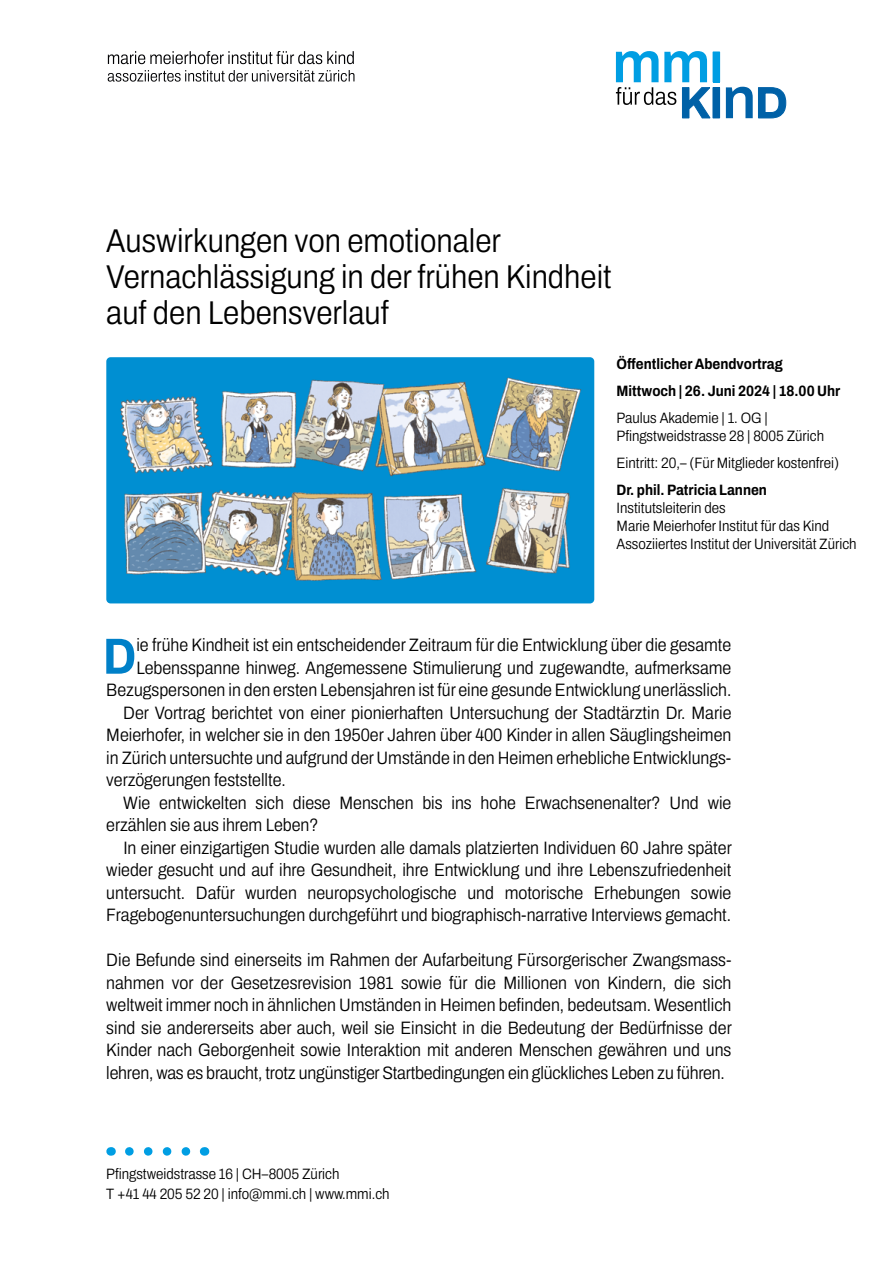
<style>
.page{position:relative;width:893px;height:1263px;background:#fff}
.page>*{position:absolute;margin:0;border:0;box-sizing:border-box;transform-origin:0 0}
.t1{font:700 semi-condensed 50.7px "Archivo";color:#0080c8}
.t2{font:300 semi-condensed 33px/36px "Archivo";color:#000}
.t3{font:300 semi-condensed 18px/22.5px "Archivo";color:#000;text-align:justify}
.t4{font:300 semi-condensed 15px/18px "Archivo";color:#000}
.t5{font:700 semi-condensed 15px/27px "Archivo";color:#000}
</style>
<div class="page">
<svg style="left:129px;top:1147px;width:62px;height:9px"></svg>
<div style="left:713px;top:52px;width:7px;height:30px;background:#009ee3"></div>
<svg style="left:616px;top:51px;width:95px;height:67px"></svg>
<div style="left:713px;top:87px;width:7px;height:31px;border:1px solid #0061a7"></div>
<div style="left:713px;top:88px;width:7px;height:30px;background:#0061a7"></div>
<svg style="left:726px;top:87px;width:60px;height:31px"></svg>
<svg style="left:108px;top:51px;width:246px;height:13px"></svg>
<svg style="left:108px;top:70px;width:246px;height:12px"></svg>
<img style="left:106px;top:357px;width:488px;height:246px">
<h2 class="t2" style="left:106px;top:223px;width:507px">Auswirkungen von emotionaler<br>Vernachlässigung in der frühen Kindheit auf den Lebensverlauf</h2>
<p class="t5" style="left:617px;top:350px;width:225px">Öffentlicher Abendvortrag<br>Mittwoch | 26. Juni 2024 | 18.00 Uhr</p>
<p class="t4" style="left:617px;top:409px;width:209px">Paulus Akademie | 1. OG |<br>Pfingstweidstrasse 28 | 8005 Zürich</p>
<p class="t4" style="left:617px;top:454px;width:224px">Eintritt: 20,– (Für Mitglieder kostenfrei)</p>
<p class="t5" style="left:617px;top:476px;width:152px">Dr. phil. Patricia Lannen</p>
<p class="t4" style="left:617px;top:499px;width:242px">Institutsleiterin des<br>Marie Meierhofer Institut für das Kind<br>Assoziiertes Institut der Universität Zürich</p>
<h1 class="t1" style="left:103px;top:618px;width:35px">D</h1>
<p class="t3" style="left:136px;top:634px;width:596px">ie frühe Kindheit ist ein entscheidender Zeitraum für die Entwicklung über die gesamte</p>
<p class="t3" style="left:136px;top:656px;width:596px">Lebensspanne hinweg. Angemessene Stimulierung und zugewandte, aufmerksame</p>
<p class="t3" style="left:106px;top:679px;width:627px">Bezugspersonen in den ersten Lebensjahren ist für eine gesunde Entwicklung unerlässlich.</p>
<p class="t3" style="left:123px;top:701px;width:610px">Der Vortrag berichtet von einer pionierhaften Untersuchung der Stadtärztin Dr. Marie</p>
<p class="t3" style="left:106px;top:724px;width:626px">Meierhofer, in welcher sie in den 1950er Jahren über 400 Kinder in allen Säuglingsheimen</p>
<p class="t3" style="left:106px;top:746px;width:627px">in Zürich untersuchte und aufgrund der Umstände in den Heimen erhebliche Entwicklungs-</p>
<p class="t3" style="left:106px;top:769px;width:181px">verzögerungen feststellte.</p>
<p class="t3" style="left:123px;top:791px;width:610px">Wie entwickelten sich diese Menschen bis ins hohe Erwachsenenalter? Und wie</p>
<p class="t3" style="left:106px;top:814px;width:214px">erzählen sie aus ihrem Leben?</p>
<p class="t3" style="left:123px;top:836px;width:610px">In einer einzigartigen Studie wurden alle damals platzierten Individuen 60 Jahre später</p>
<p class="t3" style="left:106px;top:859px;width:627px">wieder gesucht und auf ihre Gesundheit, ihre Entwicklung und ihre Lebenszufriedenheit</p>
<p class="t3" style="left:106px;top:881px;width:627px">untersucht. Dafür wurden neuropsychologische und motorische Erhebungen sowie</p>
<p class="t3" style="left:106px;top:904px;width:626px">Fragebogenuntersuchungen durchgeführt und biographisch-narrative Interviews gemacht.</p>
<p class="t3" style="left:106px;top:949px;width:627px">Die Befunde sind einerseits im Rahmen der Aufarbeitung Fürsorgerischer Zwangsmass&shy;nahmen vor der Gesetzesrevision 1981 sowie für die Millionen von Kindern, die sich weltweit immer noch in ähnlichen Umständen in Heimen befinden, bedeutsam. Wesentlich sind sie andererseits aber auch, weil sie Einsicht in die Bedeutung der Bedürfnisse der Kinder nach Geborgenheit sowie Interaktion mit anderen Menschen gewähren und uns lehren, was es braucht, trotz ungünstiger Startbedingungen ein glückliches Leben zu führen.</p>
<p class="t4" style="left:106px;top:1164px;width:285px;line-height:19.5px">Pfingstweidstrasse 16 | CH–8005 Zürich<br>T +41 44 205 52 20 | info@mmi.ch | www.mmi.ch</p>
</div>
